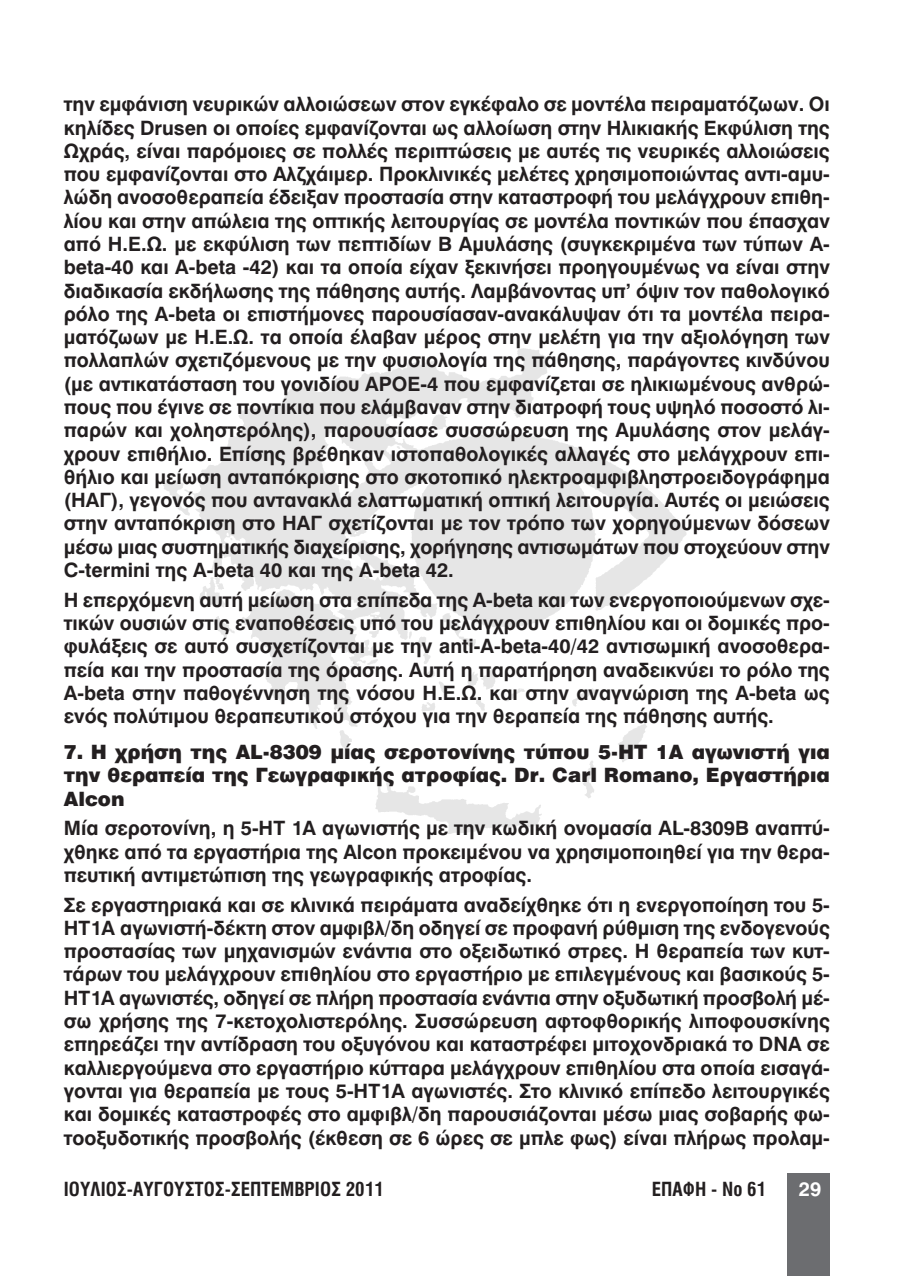
<style>
.page{position:relative;width:915px;height:1276px;background:#fff}
.page>*{position:absolute;margin:0;border:0;box-sizing:border-box;transform-origin:0 0}
.t1{font:19.5px/23.2px "UB Helvetica Bold";color:#231f20;text-align:justify}
.t2{font:900 19.5px/23.2px "UB Helvetica";color:#231f20;text-align:justify}
.t3{font:19.5px "UB Helvetica Cond Bold";color:#231f20}
.t4{font:19.5px "UB Helvetica Bold";color:#fff}
</style>
<div class="page">
<img style="left:163px;top:348px;width:524px;height:486px">
<div style="left:787px;top:1174px;width:42px;height:102px;background:#6c6d70"></div>
<p class="t1" style="left:64px;top:92px;width:767px">την εµφάνιση νευρικών αλλοιώσεων στον εγκέφαλο σε µοντέλα πειραµατόζωων. Οι κηλίδες Drusen οι οποίες εµφανίζονται ως αλλοίωση στην Ηλικιακής Εκφύλιση της Ωχράς, είναι παρόµοιες σε πολλές περιπτώσεις µε αυτές τις νευρικές αλλοιώσεις που εµφανίζονται στο Αλζχάιµερ. Προκλινικές µελέτες χρησιµοποιώντας αντι-αµυ&shy;λώδη ανοσοθεραπεία έδειξαν προστασία στην καταστροφή του µελάγχρουν επιθη&shy;λίου και στην απώλεια της οπτικής λειτουργίας σε µοντέλα ποντικών που έπασχαν από Η.Ε.Ω. µε εκφύλιση των πεπτιδίων Β Αµυλάσης (συγκεκριµένα των τύπων Α&shy;beta-40 και A-beta -42) και τα οποία είχαν ξεκινήσει προηγουµένως να είναι στην διαδικασία εκδήλωσης της πάθησης αυτής. Λαµβάνοντας υπ’ όψιν τον παθολογικό ρόλο της Α-beta οι επιστήµονες παρουσίασαν-ανακάλυψαν ότι τα µοντέλα πειρα&shy;µατόζωων µε Η.Ε.Ω. τα οποία έλαβαν µέρος στην µελέτη για την αξιολόγηση των πολλαπλών σχετιζόµενους µε την φυσιολογία της πάθησης, παράγοντες κινδύνου (µε αντικατάσταση του γονιδίου ΑΡΟΕ-4 που εµφανίζεται σε ηλικιωµένους ανθρώ&shy;πους που έγινε σε ποντίκια που ελάµβαναν στην διατροφή τους υψηλό ποσοστό λι&shy;παρών και χοληστερόλης), παρουσίασε συσσώρευση της Αµυλάσης στον µελάγ&shy;χρουν επιθήλιο. Επίσης βρέθηκαν ιστοπαθολογικές αλλαγές στο µελάγχρουν επι&shy;θήλιο και µείωση ανταπόκρισης στο σκοτοπικό ηλεκτροαµφιβληστροειδογράφηµα (ΗΑΓ), γεγονός που αντανακλά ελαττωµατική οπτική λειτουργία. Αυτές οι µειώσεις στην ανταπόκριση στο ΗΑΓ σχετίζονται µε τον τρόπο των χορηγούµενων δόσεων µέσω µιας συστηµατικής διαχείρισης, χορήγησης αντισωµάτων που στοχεύουν στην C-termini της Α-beta 40 και της A-beta 42.</p>
<p class="t1" style="left:64px;top:588px;width:767px">Η επερχόµενη αυτή µείωση στα επίπεδα της Α-beta και των ενεργοποιούµενων σχε&shy;τικών ουσιών στις εναποθέσεις υπό του µελάγχρουν επιθηλίου και οι δοµικές προ&shy;φυλάξεις σε αυτό συσχετίζονται µε την anti-A-beta-40/42 αντισωµική ανοσοθερα&shy;πεία και την προστασία της όρασης. Αυτή η παρατήρηση αναδεικνύει το ρόλο της Α-beta στην παθογέννηση της νόσου Η.Ε.Ω. και στην αναγνώριση της A-beta ως ενός πολύτιµου θεραπευτικού στόχου για την θεραπεία της πάθησης αυτής.</p>
<p class="t2" style="left:64px;top:740px;width:767px">7. Η χρήση της AL-8309 µίας σεροτονίνης τύπου 5-ΗΤ 1Α αγωνιστή για την θεραπεία της Γεωγραφικής ατροφίας. Dr. Carl Romano, Εργαστήρια Alcon</p>
<p class="t1" style="left:64px;top:816px;width:767px">Μία σεροτονίνη, η 5-ΗΤ 1Α αγωνιστής µε την κωδική ονοµασία ΑL-8309B αναπτύ&shy;χθηκε από τα εργαστήρια της Alcon προκειµένου να χρησιµοποιηθεί για την θερα&shy;πευτική αντιµετώπιση της γεωγραφικής ατροφίας.</p>
<p class="t1" style="left:64px;top:893px;width:767px">Σε εργαστηριακά και σε κλινικά πειράµατα αναδείχθηκε ότι η ενεργοποίηση του 5- ΗΤ1Α αγωνιστή-δέκτη στον αµφιβλ/δη οδηγεί σε προφανή ρύθµιση της ενδογενούς προστασίας των µηχανισµών ενάντια στο οξειδωτικό στρες. Η θεραπεία των κυτ&shy;τάρων του µελάγχρουν επιθηλίου στο εργαστήριο µε επιλεγµένους και βασικούς 5- ΗΤ1Α αγωνιστές, οδηγεί σε πλήρη προστασία ενάντια στην οξυδωτική προσβολή µέ&shy;σω χρήσης της 7-κετοχολιστερόλης. Συσσώρευση αφτοφθορικής λιποφουσκίνης επηρεάζει την αντίδραση του οξυγόνου και καταστρέφει µιτοχονδριακά το DNA σε καλλιεργούµενα στο εργαστήριο κύτταρα µελάγχρουν επιθηλίου στα οποία εισαγά&shy;γονται για θεραπεία µε τους 5-ΗΤ1Α αγωνιστές. Στο κλινικό επίπεδο λειτουργικές και δοµικές καταστροφές στο αµφιβλ/δη παρουσιάζονται µέσω µιας σοβαρής φω&shy;τοοξυδοτικής προσβολής (έκθεση σε 6 ώρες σε µπλε φως) είναι πλήρως προλαµ-</p>
<p class="t3" style="left:64px;top:1178px;width:321px">ΙΟΥΛΙΟΣ-ΑΥΓΟΥΣΤΟΣ-ΣΕΠΤΕΜΒΡΙΟΣ 2011</p>
<p class="t3" style="left:651px;top:1178px;width:116px">EΠΑΦΗ - Νο 61</p>
<p class="t4" style="left:798px;top:1176px;width:24px">29</p>
</div>
